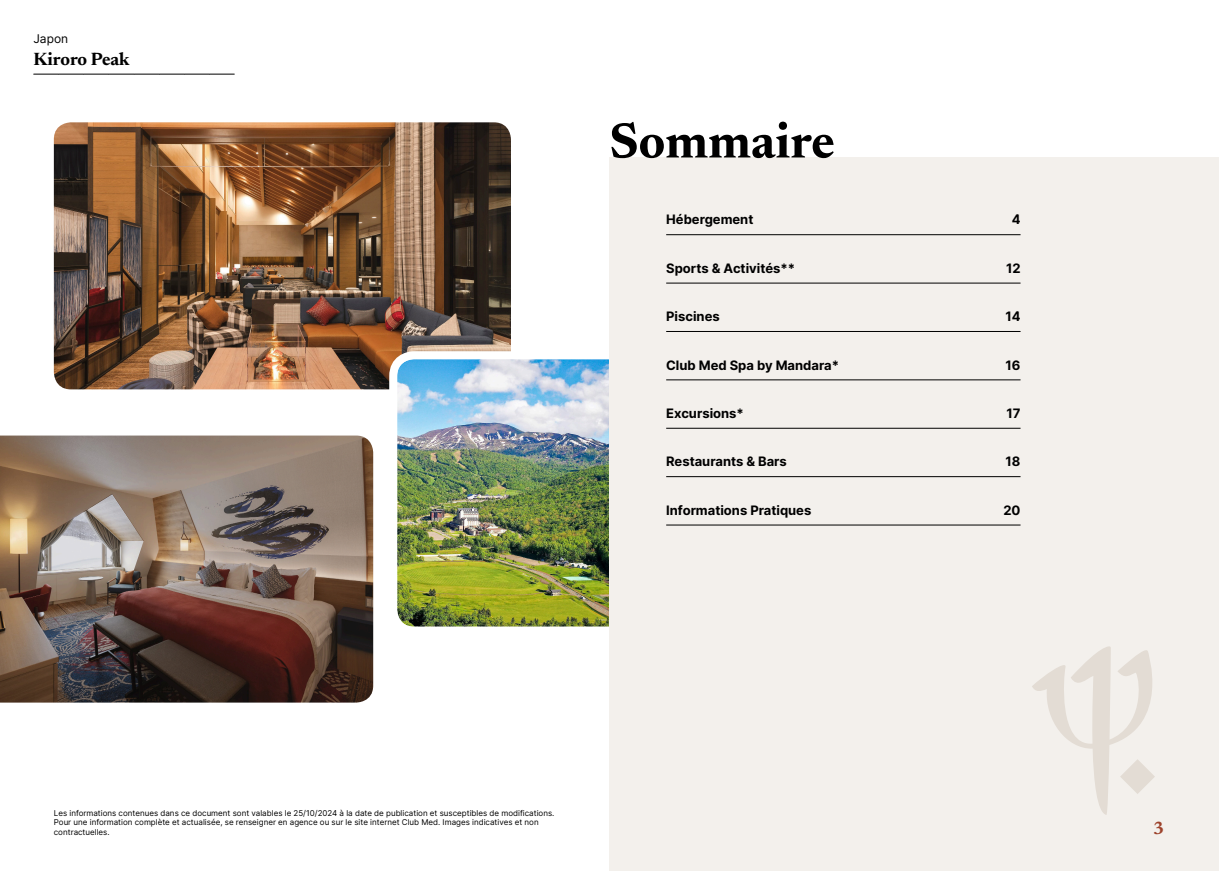
<style>
.page{position:relative;width:1219px;height:871px;background:#fff}
.page>*{position:absolute;margin:0;border:0;box-sizing:border-box;transform-origin:0 0}
.t1{font:700 50px "Newsreader 24 pt";color:#000}
.t2{font:700 18px "Newsreader 24 pt";color:#000}
.t3{font:700 18px "Newsreader 24 pt";color:#9d432c}
.t4{font:700 13px "Inter";color:#000}
.t5{font:12px "Inter";color:#000}
.t6{font:8px/9.6px "Inter";color:#000}
</style>
<div class="page">
<img style="left:54px;top:122px;width:457px;height:267px">
<img style="left:0;top:435px;width:373px;height:267px">
<img style="left:385px;top:347px;width:224px;height:280px">
<svg style="left:34px;top:74px;width:200px;height:1px"></svg>
<div style="left:609px;top:157px;width:610px;height:713px;background:#f3f0ec"></div>
<svg style="left:1032px;top:646px;width:123px;height:169px"></svg>
<hr style="left:666px;top:234px;width:354px;height:1px;background:#000">
<hr style="left:666px;top:282px;width:354px;height:1px;background:#000">
<hr style="left:666px;top:331px;width:354px;height:1px;background:#000">
<hr style="left:666px;top:379px;width:354px;height:1px;background:#000">
<hr style="left:666px;top:428px;width:354px;height:1px;background:#000">
<hr style="left:666px;top:476px;width:354px;height:1px;background:#000">
<hr style="left:666px;top:524px;width:354px;height:1px;background:#000">
<h3 class="t5" style="left:33px;top:30px;width:36px">Japon</h3>
<h2 class="t2" style="left:33px;top:46px;width:98px">Kiroro Peak</h2>
<h1 class="t1" style="left:609px;top:105px;width:227px">Sommaire</h1>
<h3 class="t4" style="left:666px;top:210px;width:89px">Hébergement</h3>
<h3 class="t4" style="left:1012px;top:210px;width:10px">4</h3>
<h3 class="t4" style="left:666px;top:258px;width:130px">Sports &amp; Activités**</h3>
<h3 class="t4" style="left:1006px;top:258px;width:16px">12</h3>
<h3 class="t4" style="left:666px;top:307px;width:55px">Piscines</h3>
<h3 class="t4" style="left:1005px;top:307px;width:17px">14</h3>
<h3 class="t4" style="left:666px;top:355px;width:174px">Club Med Spa by Mandara*</h3>
<h3 class="t4" style="left:1006px;top:355px;width:16px">16</h3>
<h3 class="t4" style="left:666px;top:403px;width:79px">Excursions*</h3>
<h3 class="t4" style="left:1006px;top:403px;width:16px">17</h3>
<h3 class="t4" style="left:666px;top:452px;width:122px">Restaurants &amp; Bars</h3>
<h3 class="t4" style="left:1006px;top:452px;width:16px">18</h3>
<h3 class="t4" style="left:666px;top:500px;width:147px">Informations Pratiques</h3>
<h3 class="t4" style="left:1003px;top:500px;width:19px">20</h3>
<p class="t6" style="left:54px;top:807px;width:502px">Les informations contenues dans ce document sont valables le 25/10/2024 à la date de publication et susceptibles de modifications.<br>Pour une information complète et actualisée, se renseigner en agence ou sur le site internet Club Med. Images indicatives et non contractuelles.</p>
<h2 class="t3" style="left:1153px;top:814px;width:13px">3</h2>
</div>
